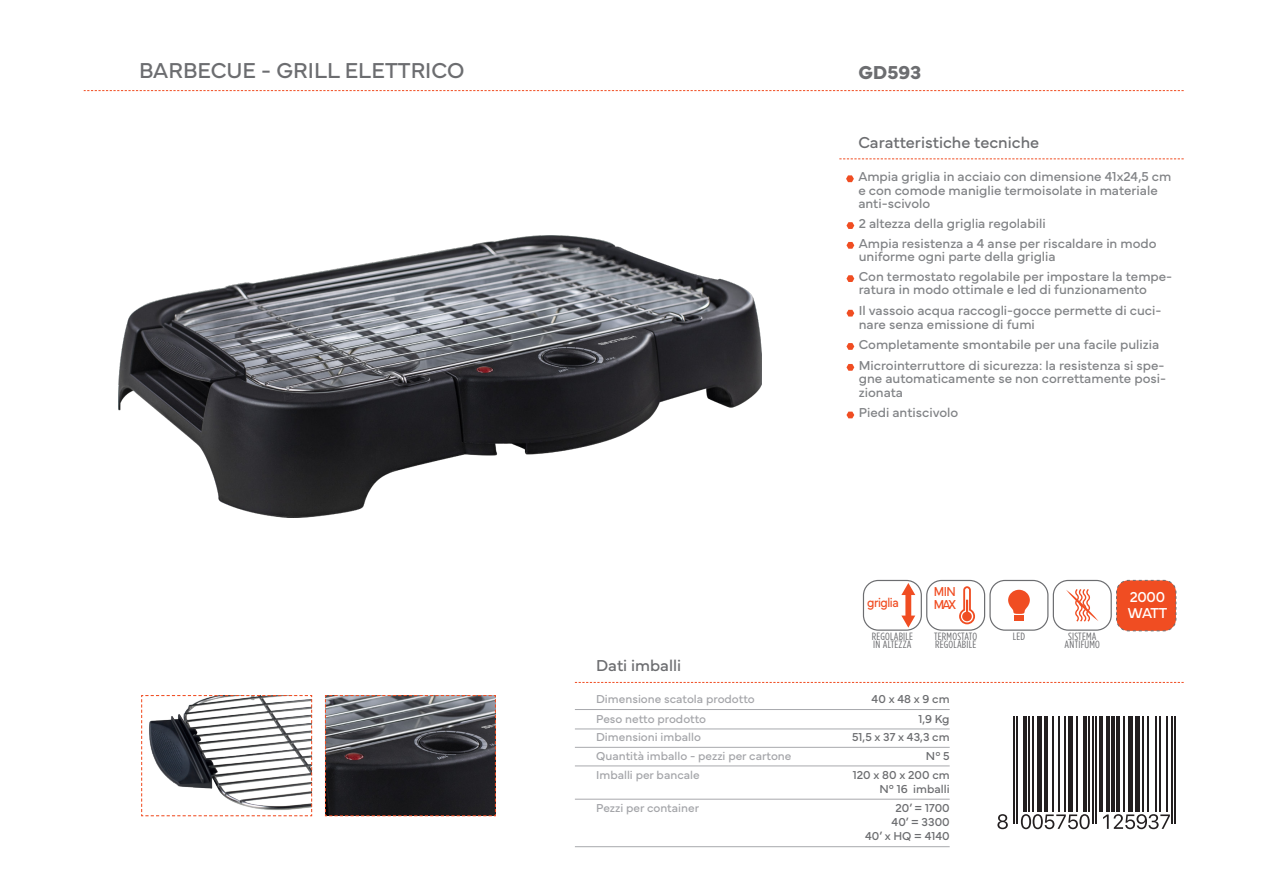
<style>
.page{position:relative;width:1263px;height:893px;background:#fff}
.page>*{position:absolute;margin:0;border:0;box-sizing:border-box;transform-origin:0 0}
.TITOLO{font:22.5px "Mundial";color:#6c6d70}
.CODICE{font:700 19.5px "Mundial";color:#6c6d70}
.TITOLO_2{font:16.5px "Mundial";color:#6c6d70}
.N_W{font:15px "Mundial";letter-spacing:-.02em;color:#fff}
.Caratteristica1_2_3{font:13.5px/13.5px "Mundial";color:#818386}
.t1{font:13.5px "Mundial";letter-spacing:-.04em;color:#f04d22;scale:.89 1}
.Caratteristiche_imballo{font:12px "Mundial";color:#a4a5a9}
.misure_imballo{font:12px "Mundial";color:#6c6d70}
.TITOLO_ICONA{font:10.5px "Gotham Condensed";letter-spacing:.02em;color:#6c6d70;scale:1.1 1}
</style>
<div class="page">
<svg style="left:84px;top:90px;width:1100px;height:1px"></svg>
<svg style="left:575px;top:682px;width:609px;height:1px"></svg>
<svg style="left:839px;top:158px;width:345px;height:1px"></svg>
<hr style="left:575px;top:709px;width:375px;height:1px;background:#a8a9ad">
<hr style="left:575px;top:729px;width:375px;height:1px;background:#a8a9ad">
<hr style="left:575px;top:747px;width:375px;height:1px;background:#a8a9ad">
<hr style="left:575px;top:766px;width:375px;height:1px;background:#a8a9ad">
<hr style="left:575px;top:799px;width:375px;height:1px;background:#a8a9ad">
<hr style="left:575px;top:846px;width:375px;height:1px;background:#a8a9ad">
<svg style="left:141px;top:695px;width:172px;height:122px"></svg>
<svg style="left:324px;top:695px;width:172px;height:122px;background:#454347"></svg>
<svg style="left:846px;top:310px;width:8px;height:7px"></svg>
<svg style="left:846px;top:242px;width:8px;height:7px"></svg>
<svg style="left:846px;top:275px;width:8px;height:7px"></svg>
<svg style="left:846px;top:364px;width:8px;height:7px"></svg>
<svg style="left:846px;top:343px;width:8px;height:7px"></svg>
<svg style="left:846px;top:222px;width:8px;height:7px"></svg>
<svg style="left:846px;top:412px;width:8px;height:6px"></svg>
<svg style="left:846px;top:175px;width:8px;height:7px"></svg>
<svg style="left:1116px;top:579px;width:61px;height:53px;background:#ed5e39"></svg>
<svg style="left:959px;top:586px;width:16px;height:38px"></svg>
<div style="left:926px;top:580px;width:59px;height:51px;border:1px solid #6c6d70;border-radius:15px"></div>
<svg style="left:1066px;top:589px;width:32px;height:33px"></svg>
<div style="left:1053px;top:580px;width:59px;height:51px;border:1px solid #6c6d70;border-radius:15px"></div>
<div style="left:989px;top:580px;width:59px;height:51px;border:1px solid #6c6d70;border-radius:15px"></div>
<svg style="left:1008px;top:590px;width:22px;height:31px"></svg>
<div style="left:863px;top:580px;width:59px;height:51px;border:1px solid #6c6d70;border-radius:15px"></div>
<div style="left:905px;top:593px;width:6px;height:25px;background:#f04d22"></div>
<svg style="left:901px;top:583px;width:14px;height:12px"></svg>
<svg style="left:901px;top:616px;width:14px;height:12px"></svg>
<img style="left:119px;top:235px;width:642px;height:283px">
<svg style="left:1021px;top:814px;width:69px;height:15px"></svg>
<svg style="left:1103px;top:814px;width:67px;height:15px"></svg>
<svg style="left:997px;top:814px;width:11px;height:15px"></svg>
<hr style="left:1013px;top:716px;width:2px;height:108px;background:#231f20">
<hr style="left:1017px;top:716px;width:1px;height:108px;background:#231f20">
<hr style="left:1023px;top:716px;width:4px;height:96px;background:#231f20">
<hr style="left:1029px;top:716px;width:1px;height:96px;background:#231f20">
<hr style="left:1032px;top:716px;width:1px;height:96px;background:#231f20">
<div style="left:1037px;top:716px;width:5px;height:96px;background:#231f20"></div>
<hr style="left:1044px;top:716px;width:3px;height:96px;background:#231f20">
<hr style="left:1053px;top:716px;width:1px;height:96px;background:#231f20">
<hr style="left:1058px;top:716px;width:1px;height:96px;background:#231f20">
<hr style="left:1065px;top:716px;width:1px;height:96px;background:#231f20">
<div style="left:1068px;top:716px;width:5px;height:96px;background:#231f20"></div>
<hr style="left:1077px;top:716px;width:1px;height:96px;background:#231f20">
<hr style="left:1083px;top:716px;width:4px;height:96px;background:#231f20">
<hr style="left:1089px;top:716px;width:1px;height:96px;background:#231f20">
<hr style="left:1092px;top:716px;width:2px;height:108px;background:#231f20">
<hr style="left:1095px;top:716px;width:2px;height:108px;background:#231f20">
<hr style="left:1099px;top:716px;width:3px;height:96px;background:#231f20">
<hr style="left:1106px;top:716px;width:3px;height:96px;background:#231f20">
<hr style="left:1111px;top:716px;width:3px;height:96px;background:#231f20">
<hr style="left:1116px;top:716px;width:3px;height:96px;background:#231f20">
<hr style="left:1123px;top:716px;width:1px;height:96px;background:#231f20">
<div style="left:1128px;top:716px;width:5px;height:96px;background:#231f20"></div>
<div style="left:1135px;top:716px;width:5px;height:96px;background:#231f20"></div>
<hr style="left:1142px;top:716px;width:1px;height:96px;background:#231f20">
<hr style="left:1147px;top:716px;width:1px;height:96px;background:#231f20">
<hr style="left:1156px;top:716px;width:1px;height:96px;background:#231f20">
<hr style="left:1159px;top:716px;width:1px;height:96px;background:#231f20">
<hr style="left:1166px;top:716px;width:1px;height:96px;background:#231f20">
<hr style="left:1171px;top:716px;width:1px;height:108px;background:#231f20">
<hr style="left:1174px;top:716px;width:2px;height:108px;background:#231f20">
<p class="TITOLO" style="left:139px;top:53px;width:327px">BARBECUE - GRILL ELETTRICO</p>
<p class="CODICE" style="left:858px;top:57px;width:65px">GD593</p>
<p class="TITOLO_2" style="left:858px;top:129px;width:182px">Caratteristiche tecniche</p>
<p class="Caratteristica1_2_3" style="left:858px;top:168px;width:314px">Ampia griglia in acciaio con dimensione 41x24,5 cm e con comode maniglie termoisolate in materiale anti-scivolo</p>
<p class="Caratteristica1_2_3" style="left:859px;top:215px;width:188px">2 altezza della griglia regolabili</p>
<p class="Caratteristica1_2_3" style="left:859px;top:235px;width:299px">Ampia resistenza a 4 anse per riscaldare in modo uniforme ogni parte della griglia</p>
<p class="Caratteristica1_2_3" style="left:859px;top:268px;width:315px">Con termostato regolabile per impostare la tempe&shy;ratura in modo ottimale e led di funzionamento</p>
<p class="Caratteristica1_2_3" style="left:859px;top:303px;width:304px">Il vassoio acqua raccogli-gocce permette di cuci&shy;nare senza emissione di fumi</p>
<p class="Caratteristica1_2_3" style="left:859px;top:336px;width:302px">Completamente smontabile per una facile pulizia</p>
<p class="Caratteristica1_2_3" style="left:859px;top:357px;width:309px">Microinterruttore di sicurezza: la resistenza si spe&shy;gne automaticamente se non correttamente posi&shy;zionata</p>
<p class="Caratteristica1_2_3" style="left:859px;top:405px;width:101px">Piedi antiscivolo</p>
<p class="t1" style="left:867px;top:592px;width:37px">griglia</p>
<p class="t1" style="left:934px;top:580px;width:26px">MIN</p>
<p class="t1" style="left:934px;top:594px;width:27px">MAX</p>
<p class="TITOLO_2" style="left:596px;top:653px;width:87px">Dati imballi</p>
<p class="TITOLO_ICONA" style="left:872px;top:630px;width:39px">REGOLABILE</p>
<p class="TITOLO_ICONA" style="left:1013px;top:630px;width:13px">LED</p>
<p class="TITOLO_ICONA" style="left:873px;top:639px;width:36px">IN ALTEZZA</p>
<p class="TITOLO_ICONA" style="left:934px;top:630px;width:41px">TERMOSTATO</p>
<p class="TITOLO_ICONA" style="left:935px;top:639px;width:39px">REGOLABILE</p>
<p class="Caratteristiche_imballo" style="left:596px;top:690px;width:160px">Dimensione scatola prodotto</p>
<p class="misure_imballo" style="left:872px;top:690px;width:79px">40 x 48 x 9 cm</p>
<p class="Caratteristiche_imballo" style="left:596px;top:709px;width:111px">Peso netto prodotto</p>
<p class="misure_imballo" style="left:918px;top:709px;width:33px">1,9 Kg</p>
<p class="Caratteristiche_imballo" style="left:596px;top:728px;width:106px">Dimensioni imballo</p>
<p class="Caratteristiche_imballo" style="left:596px;top:746px;width:197px">Quantità imballo - pezzi per cartone</p>
<p class="misure_imballo" style="left:852px;top:728px;width:99px">51,5 x 37 x 43,3 cm</p>
<p class="misure_imballo" style="left:926px;top:746px;width:25px">N° 5</p>
<p class="Caratteristiche_imballo" style="left:596px;top:765px;width:105px">Imballi per bancale</p>
<p class="Caratteristiche_imballo" style="left:596px;top:798px;width:105px">Pezzi per container</p>
<p class="misure_imballo" style="left:853px;top:765px;width:98px">120 x 80 x 200 cm</p>
<p class="misure_imballo" style="left:895px;top:798px;width:56px">20’ = 1700</p>
<p class="misure_imballo" style="left:879px;top:779px;width:72px">N° 16 imballi</p>
<p class="misure_imballo" style="left:891px;top:813px;width:60px">40’ = 3300</p>
<p class="misure_imballo" style="left:865px;top:827px;width:86px">40’ x HQ = 4140</p>
<p class="TITOLO_ICONA" style="left:1068px;top:630px;width:27px">SISTEMA</p>
<p class="TITOLO_ICONA" style="left:1064px;top:639px;width:34px">ANTIFUMO</p>
<p class="N_W" style="left:1130px;top:585px;width:37px">2000</p>
<p class="N_W" style="left:1128px;top:602px;width:41px">WATT</p>
</div>
